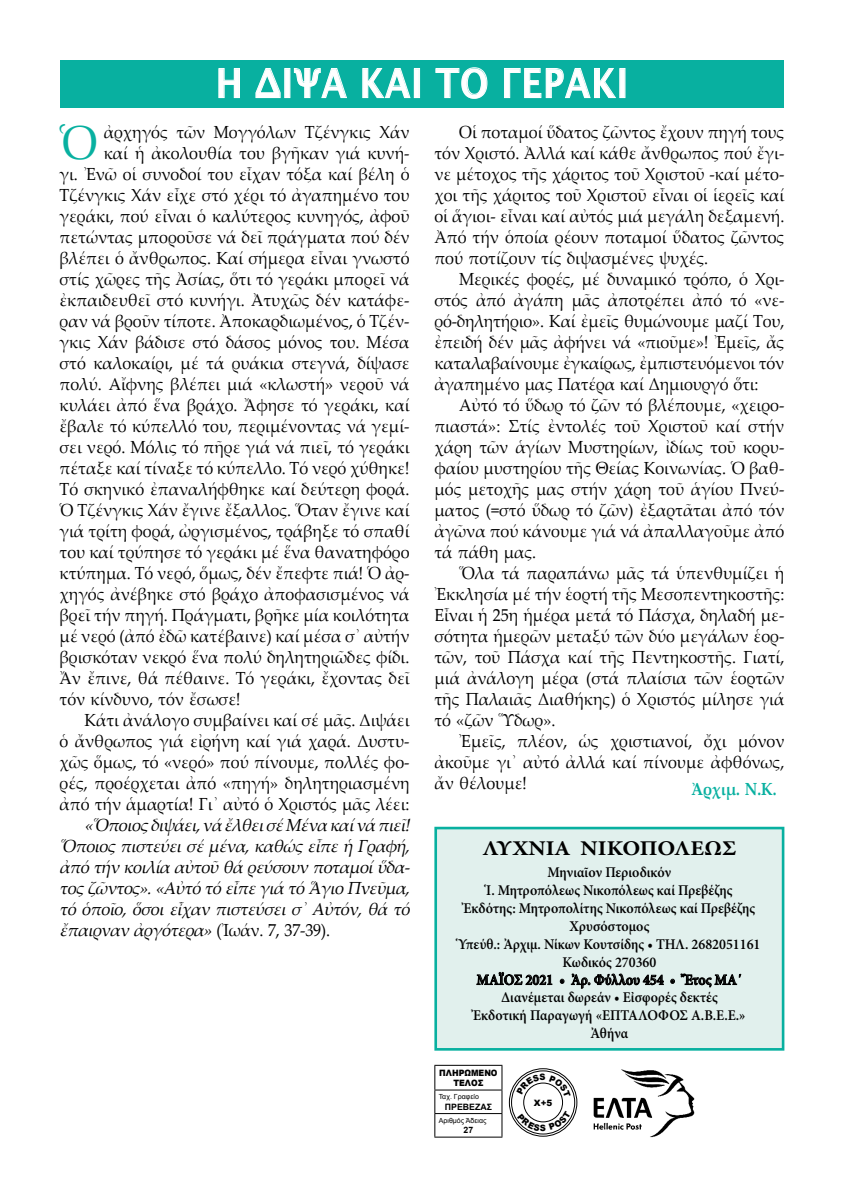
<style>
.page{position:relative;width:844px;height:1191px;background:#fff}
.page>*{position:absolute;margin:0;border:0;box-sizing:border-box;transform-origin:0 0}
.t1{font:47.6px "Palatino Linotype";color:#08b0a0;scale:.92 1}
.t2{font:700 40.25px "Alexandria";letter-spacing:.03em;color:#fff;scale:.85 1}
.t3{font:700 21px "Minion Pro";color:#000;scale:1.11 1}
.t4{font:17.5px/21px "Palatino Linotype";color:#000;text-align:justify;scale:.92 1}
.t5{font:italic 17.5px/21px "Palatino Linotype";color:#000;text-align:justify;scale:.92 1}
.t6{font:700 17.5px "Palatino Linotype";color:#08b0a0;scale:.86 1}
.t7{font:600 14.88px/17.8px "Minion Pro";color:#000;text-align:center;scale:.94 1}
.t8{font:900 8.75px/10.5px "Arial";color:#000;text-align:center;scale:.91 1}
.t9{font:700 8.75px "Arial";color:#000}
.t10{font:900 8.75px "Arial";color:#000}
.t11{font:7px "Arial";color:#000}
.s1{font-style:normal}
</style>
<div class="page">
<div style="left:60px;top:60px;width:723px;height:48px;background:#08b0a0"></div>
<svg style="left:218px;top:68px;width:22px;height:30px"></svg>
<svg style="left:255px;top:68px;width:26px;height:30px"></svg>
<svg style="left:293px;top:68px;width:54px;height:30px"></svg>
<svg style="left:362px;top:68px;width:49px;height:30px"></svg>
<div style="left:414px;top:68px;width:6px;height:30px;border:1px solid #fff"></div>
<svg style="left:435px;top:67px;width:52px;height:32px"></svg>
<svg style="left:504px;top:68px;width:112px;height:30px"></svg>
<div style="left:435px;top:828px;width:347px;height:221px;background:#e1f0ed"></div>
<svg style="left:476px;top:971px;width:76px;height:15px"></svg>
<svg style="left:560px;top:979px;width:4px;height:4px"></svg>
<svg style="left:570px;top:973px;width:93px;height:16px"></svg>
<svg style="left:670px;top:979px;width:4px;height:4px"></svg>
<svg style="left:680px;top:973px;width:61px;height:15px"></svg>
<div style="left:434px;top:826px;width:350px;height:224px;border:3px solid #08b0a0"></div>
<img style="left:593px;top:1069px;width:102px;height:69px">
<hr style="left:434px;top:1064px;width:68px;height:1px;background:#000">
<hr style="left:434px;top:1089px;width:68px;height:1px;background:#000">
<hr style="left:434px;top:1113px;width:68px;height:1px;background:#000">
<svg style="left:434px;top:1065px;width:1px;height:71px"></svg>
<svg style="left:501px;top:1065px;width:1px;height:71px"></svg>
<hr style="left:434px;top:1136px;width:68px;height:1px;background:#000">
<div style="left:509px;top:1068px;width:68px;height:68px;border:1px solid #000;border-radius:50%"></div>
<div style="left:511px;top:1070px;width:64px;height:64px;border:1px solid #000;border-radius:50%"></div>
<div style="left:523px;top:1082px;width:40px;height:40px;border:1px solid #000;border-radius:50%"></div>
<svg style="left:516px;top:1073px;width:54px;height:24px"></svg>
<svg style="left:517px;top:1110px;width:54px;height:21px"></svg>
<h2 class="t2" style="left:216px;top:52px;width:486px">Η ΔΙΨΑ ΚΑΙ ΤΟ ΓΕΡΑΚΙ</h2>
<h1 class="t1" style="left:59px;top:109px;width:43px">Ὁ</h1>
<p class="t4" style="left:104px;top:121px;width:334px">ἀρχηγός τῶν Μογγόλων Τζένγκις Χάν</p>
<p class="t4" style="left:104px;top:142px;width:334px">καί ἡ ἀκολουθία του βγῆκαν γιά κυνή-</p>
<p class="t4" style="left:60px;top:163px;width:382px">γι. Ἐνῶ οἱ συνοδοί του εἶχαν τόξα καί βέλη ὁ</p>
<p class="t4" style="left:60px;top:184px;width:382px">Τζένγκις Χάν εἶχε στό χέρι τό ἀγαπημένο του</p>
<p class="t4" style="left:60px;top:205px;width:382px">γεράκι, πού εἶναι ὁ καλύτερος κυνηγός, ἀφοῦ</p>
<p class="t4" style="left:60px;top:226px;width:382px">πετώντας μποροῦσε νά δεῖ πράγματα πού δέν</p>
<p class="t4" style="left:60px;top:247px;width:382px">βλέπει ὁ ἄνθρωπος. Καί σήμερα εἶναι γνωστό</p>
<p class="t4" style="left:60px;top:268px;width:382px">στίς χῶρες τῆς Ἀσίας, ὅτι τό γεράκι μπορεῖ νά</p>
<p class="t4" style="left:60px;top:289px;width:382px">ἐκπαιδευθεῖ στό κυνήγι. Ἀτυχῶς δέν κατάφε-</p>
<p class="t4" style="left:60px;top:310px;width:382px">ραν νά βροῦν τίποτε. Ἀποκαρδιωμένος, ὁ Τζέν-</p>
<p class="t4" style="left:60px;top:331px;width:382px">γκις Χάν βάδισε στό δάσος μόνος του. Μέσα</p>
<p class="t4" style="left:60px;top:352px;width:382px">στό καλοκαίρι, μέ τά ρυάκια στεγνά, δίψασε</p>
<p class="t4" style="left:60px;top:373px;width:382px">πολύ. Αἴφνης βλέπει μιά «κλωστή» νεροῦ νά</p>
<p class="t4" style="left:60px;top:394px;width:382px">κυλάει ἀπό ἕνα βράχο. Ἄφησε τό γεράκι, καί</p>
<p class="t4" style="left:60px;top:415px;width:382px">ἔβαλε τό κύπελλό του, περιμένοντας νά γεμί-</p>
<p class="t4" style="left:60px;top:436px;width:382px">σει νερό. Μόλις τό πῆρε γιά νά πιεῖ, τό γεράκι</p>
<p class="t4" style="left:60px;top:457px;width:382px">πέταξε καί τίναξε τό κύπελλο. Τό νερό χύθηκε!</p>
<p class="t4" style="left:60px;top:478px;width:382px">Τό σκηνικό ἐπαναλήφθηκε καί δεύτερη φορά.</p>
<p class="t4" style="left:60px;top:499px;width:382px">Ὁ Τζένγκις Χάν ἔγινε ἔξαλλος. Ὅταν ἔγινε καί</p>
<p class="t4" style="left:60px;top:520px;width:382px">γιά τρίτη φορά, ὠργισμένος, τράβηξε τό σπαθί</p>
<p class="t4" style="left:60px;top:541px;width:382px">του καί τρύπησε τό γεράκι μέ ἕνα θανατηφόρο</p>
<p class="t4" style="left:60px;top:562px;width:382px">κτύπημα. Τό νερό, ὅμως, δέν ἔπεφτε πιά! Ὁ ἀρ-</p>
<p class="t4" style="left:60px;top:583px;width:382px">χηγός ἀνέβηκε στό βράχο ἀποφασισμένος νά</p>
<p class="t4" style="left:60px;top:604px;width:382px">βρεῖ τήν πηγή. Πράγματι, βρῆκε μία κοιλότητα</p>
<p class="t4" style="left:60px;top:625px;width:382px">μέ νερό (ἀπό ἐδῶ κατέβαινε) καί μέσα σ᾿ αὐτήν</p>
<p class="t4" style="left:60px;top:646px;width:382px">βρισκόταν νεκρό ἕνα πολύ δηλητηριῶδες φίδι.</p>
<p class="t4" style="left:60px;top:667px;width:382px">Ἄν ἔπινε, θά πέθαινε. Τό γεράκι, ἔχοντας δεῖ</p>
<p class="t4" style="left:60px;top:688px;width:198px">τόν κίνδυνο, τόν ἔσωσε!</p>
<p class="t4" style="left:84px;top:709px;width:355px">Κάτι ἀνάλογο συμβαίνει καί σέ μᾶς. Διψάει</p>
<p class="t4" style="left:60px;top:730px;width:382px">ὁ ἄνθρωπος γιά εἰρήνη καί γιά χαρά. Δυστυ-</p>
<p class="t4" style="left:60px;top:751px;width:382px">χῶς ὅμως, τό «νερό» πού πίνουμε, πολλές φο-</p>
<p class="t4" style="left:60px;top:772px;width:382px">ρές, προέρχεται ἀπό «πηγή» δηλητηριασμένη</p>
<p class="t4" style="left:60px;top:793px;width:382px">ἀπό τήν ἁμαρτία! Γι᾿ αὐτό ὁ Χριστός μᾶς λέει:</p>
<p class="t5" style="left:60px;top:814px;width:386px;text-indent:25px">«Ὅποιοςδιψάει,νά ἔλθεισέΜένα καίνά πιεῖ!<br>Ὅποιοςπιστεύεισέμένα,καθώςεἶπεἡ Γραφή, ἀπό τήν κοιλία αὐτοῦ θά ρεύσουν ποταμοίὕδα&shy;τοςζῶντος».«Αὐτό τό εἶπεγ ιά τό Ἅγ ιο Πνεῦμα, τό ὁποῖο, ὅσοι εἶχαν πιστεύσει σ᾿ Αὐτόν, θά τό ἔπαιρναν ἀργότερα»<span class="s1">( Ἰ ω άν . 7, 3 7- 3 9 ) .</span></p>
<p class="t4" style="left:434px;top:121px;width:382px;text-indent:25px">Οἱ ποταμοί ὕδατος ζῶντος ἔχουν πηγή τους τόν Χριστό. Ἀλλά καί κάθε ἄνθρωπος πού ἔγι&shy;νε μέτοχος τῆς χάριτος τοῦ Χριστοῦ -καί μέτο&shy;χοι τῆς χάριτος τοῦ Χριστοῦ εἶναι οἱ ἱερεῖς καί οἱ ἅγιοι- εἶναι καί αὐτός μιά μεγάλη δεξαμενή.<br>Ἀπό τήν ὁποία ρέουν ποταμοί ὕδατος ζῶντος πού ποτίζουν τίς διψασμένες ψυχές.</p>
<p class="t4" style="left:434px;top:268px;width:382px;text-indent:25px">Μερικές φορές, μέ δυναμικό τρόπο, ὁ Χρι&shy;στός ἀπό ἀγάπη μᾶς ἀποτρέπει ἀπό τό «νε&shy;ρό-δηλητήριο». Καί ἐμεῖς θυμώνουμε μαζί Του, ἐπειδή δέν μᾶς ἀφήνει νά «πιοῦμε»! Ἐμεῖς, ἄς καταλαβαίνουμε ἐγκαίρως, ἐμπιστευόμενοι τόν ἀγαπημένο μας Πατέρα καί Δημιουργό ὅτι:</p>
<p class="t4" style="left:434px;top:394px;width:382px;text-indent:25px">Αὐτό τό ὕδωρ τό ζῶν τό βλέπουμε, «χειρο&shy;πιαστά»: Στίς ἐντολές τοῦ Χριστοῦ καί στήν χάρη τῶν ἁγίων Μυστηρίων, ἰδίως τοῦ κορυ&shy;φαίου μυστηρίου τῆς Θείας Κοινωνίας. Ὁ βαθ&shy;μός μετοχῆς μας στήν χάρη τοῦ ἁγίου Πνεύ&shy;ματος (=στό ὕδωρ τό ζῶν) ἐξαρτᾶται ἀπό τόν ἀγῶνα πού κάνουμε γιά νά ἀπαλλαγοῦμε ἀπό τά πάθη μας.</p>
<p class="t4" style="left:434px;top:562px;width:382px;text-indent:25px">Ὅλα τά παραπάνω μᾶς τά ὑπενθυμίζει ἡ Ἐκκλησία μέ τήν ἑορτή τῆς Μεσοπεντηκοστῆς:<br>Εἶναι ἡ 25η ἡμέρα μετά τό Πάσχα, δηλαδή με&shy;σότητα ἡμερῶν μεταξύ τῶν δύο μεγάλων ἑορ&shy;τῶν, τοῦ Πάσχα καί τῆς Πεντηκοστῆς. Γιατί, μιά ἀνάλογη μέρα (στά πλαίσια τῶν ἑορτῶν τῆς Παλαιᾶς Διαθήκης) ὁ Χριστός μίλησε γιά τό «ζῶν Ὕδωρ».</p>
<p class="t4" style="left:434px;top:730px;width:382px;text-indent:25px">Ἐμεῖς, πλέον, ὡς χριστιανοί, ὄχι μόνον ἀκοῦμε γι᾿ αὐτό ἀλλά καί πίνουμε ἀφθόνως, ἄν θέλουμε!</p>
<p class="t6" style="left:691px;top:776px;width:100px">Ἀρχιμ. Ν.Κ.</p>
<p class="t3" style="left:482px;top:833px;width:230px">ΛΥΧΝΙΑ ΝΙΚΟΠΟΛΕΩΣ</p>
<p class="t7" style="left:458px;top:863px;width:323px">Μηνιαῖον Περιοδικόν<br>Ἱ. Μητροπόλεως Νικοπόλεως καί Πρεβέζης<br>Ἐκδότης: Μητροπολίτης Νικοπόλεως καί Πρεβέζης<br>Χρυσόστομος<br>Ὑπεύθ.: Ἀρχιμ. Νίκων Κουτσίδης • ΤΗΛ. 2682051161<br>Κωδικός 270360<br>ΜΑΪΟΣ 2021 • Ἀρ. Φύλλου 454 • Ἔτος MA΄<br>Διανέμεται δωρεάν • Εἰσφορές δεκτές<br>Ἐκδοτική Παραγωγή «ΕΠΤΑΛΟΦΟΣ Α.Β.Ε.Ε.»<br>Ἀθήνα</p>
<p class="t8" style="left:439px;top:1067px;width:66px">ΠΛΗΡΩΜΕΝΟ<br>ΤΕΛΟΣ</p>
<p class="t11" style="left:438px;top:1092px;width:42px">Ταχ. Γραφείο</p>
<p class="t9" style="left:445px;top:1100px;width:49px">ΠΡΕΒΕΖΑΣ</p>
<p class="t11" style="left:438px;top:1115px;width:49px">Αριθμός Άδειας</p>
<p class="t9" style="left:463px;top:1124px;width:11px">27</p>
<p class="t10" style="left:533px;top:1096px;width:20px">Χ+5</p>
</div>
